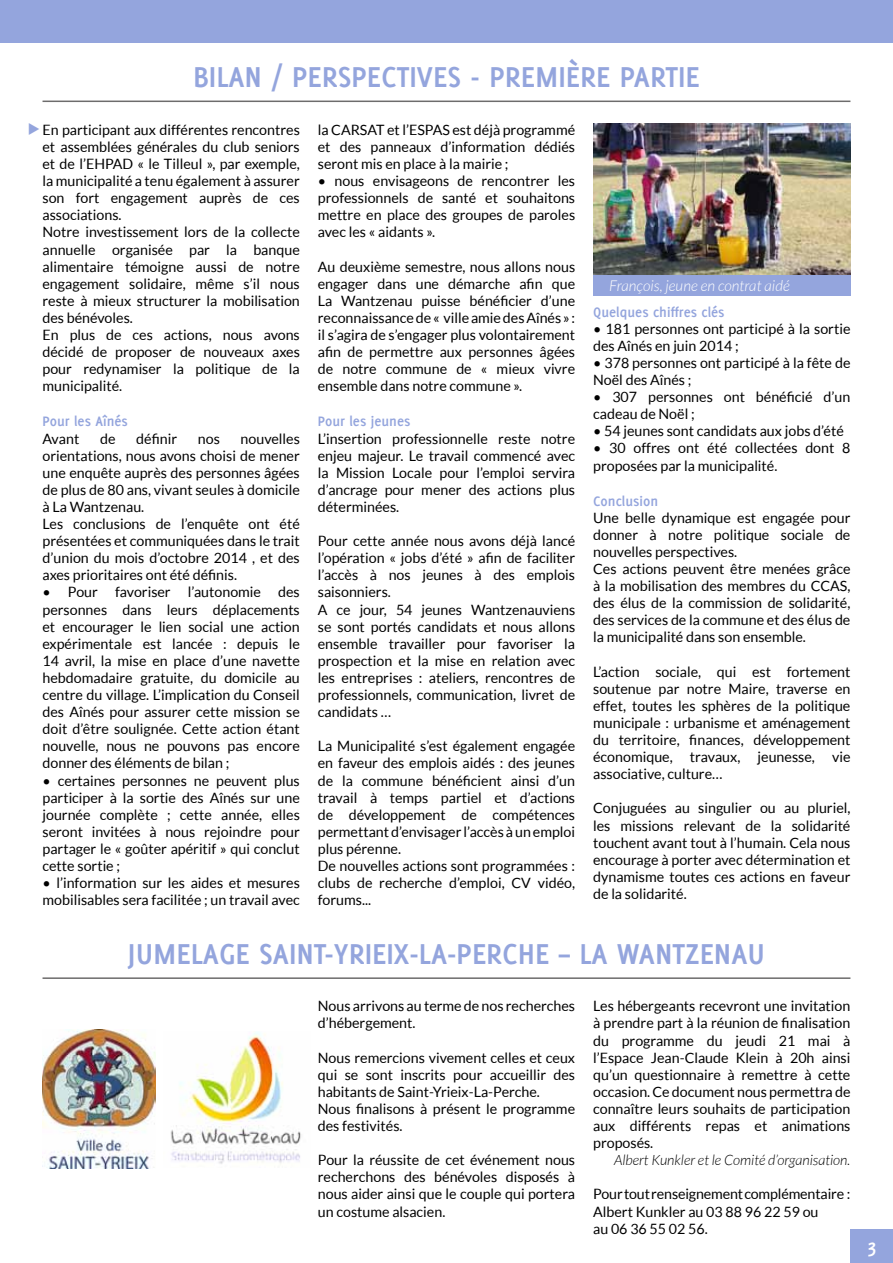
<style>
.page{position:relative;width:893px;height:1263px;background:#fff}
.page>*{position:absolute;margin:0;border:0;box-sizing:border-box;transform-origin:0 0}
.t1{font:700 31.5px "Delicious";color:#94a5dd}
.t2{font:700 21px "Delicious";color:#fff}
.t3{font:700 15px "Delicious";color:#94a5dd}
.t4{font:italic 300 15px "Lato";color:#fff}
.t5{font:14.25px/17.1px "Lato";color:#000}
.t6{font:italic 300 14.25px "Lato";color:#000}
.s1{color:#94a5dd}
</style>
<div class="page">
<div style="left:850px;top:1229px;width:43px;height:34px;background:#94a5dd"></div>
<div style="left:0;top:0;width:893px;height:43px;background:#94a5dd"></div>
<img style="left:593px;top:123px;width:257px;height:152px">
<hr style="left:43px;top:101px;width:807px;height:1px;background:#6d6c6c">
<hr style="left:43px;top:977px;width:807px;height:2px;background:#6d6c6c">
<img style="left:43px;top:1029px;width:112px;height:139px">
<img style="left:170px;top:1032px;width:131px;height:132px">
<div style="left:593px;top:275px;width:257px;height:21px;background:#94a5dd"></div>
<h1 class="t1" style="left:193px;top:59px;width:470px">BILAN / PERSPECTIVES - PREMIÈRE PARTIE</h1>
<p class="t5" style="left:43px;top:121px;width:259px;text-indent:-15px"><span class="s1">◆</span> En participant aux différentes rencontres et assemblées générales du club seniors et de l’EHPAD « le Tilleul », par exemple, la municipalité a tenu également à assurer son fort engagement auprès de ces associations.<br>Notre investissement lors de la collecte annuelle organisée par la banque alimentaire témoigne aussi de notre engagement solidaire, même s’il nous reste à mieux structurer la mobilisation des bénévoles.<br>En plus de ces actions, nous avons décidé de proposer de nouveaux axes pour redynamiser la politique de la municipalité.</p>
<p class="t3" style="left:43px;top:413px;width:87px">POUR LES AÎNÉS</p>
<p class="t5" style="left:43px;top:430px;width:38px">Avant</p>
<p class="t5" style="left:100px;top:430px;width:17px">de</p>
<p class="t5" style="left:136px;top:430px;width:42px">définir</p>
<p class="t5" style="left:198px;top:430px;width:24px">nos</p>
<p class="t5" style="left:43px;top:430px;width:259px;text-indent:198px">nouvelles orientations, nous avons choisi de mener une enquête auprès des personnes âgées de plus de 80 ans, vivant seules à domicile à La Wantzenau.<br>Les conclusions de l’enquête ont été présentées et communiquées dans le trait d’union du mois d’octobre 2014 , et des axes prioritaires ont été définis.</p>
<p class="t5" style="left:43px;top:584px;width:259px;text-align:justify">• Pour favoriser l’autonomie des personnes dans leurs déplacements et encourager le lien social une action expérimentale est lancée : depuis le 14 avril, la mise en place d’une navette hebdomadaire gratuite, du domicile au centre du village. L’implication du Conseil des Aînés pour assurer cette mission se doit d’être soulignée. Cette action étant nouvelle, nous ne pouvons pas encore donner des éléments de bilan ;</p>
<p class="t5" style="left:43px;top:772px;width:259px;text-align:justify">• certaines personnes ne peuvent plus participer à la sortie des Aînés sur une journée complète ; cette année, elles seront invitées à nous rejoindre pour partager le « goûter apéritif » qui conclut cette sortie ;</p>
<p class="t5" style="left:43px;top:874px;width:259px">• l’information sur les aides et mesures mobilisables sera facilitée ; un travail avec</p>
<p class="t5" style="left:318px;top:121px;width:259px;text-align:justify">la CARSAT et l’ESPAS est déjà programmé et des panneaux d’information dédiés seront mis en place à la mairie ;</p>
<p class="t5" style="left:318px;top:172px;width:259px;text-align:justify">• nous envisageons de rencontrer les professionnels de santé et souhaitons mettre en place des groupes de paroles avec les « aidants ».</p>
<p class="t5" style="left:318px;top:258px;width:259px;text-align:justify">Au deuxième semestre, nous allons nous engager dans une démarche afin que La Wantzenau puisse bénéficier d’une reconnaissance de « ville amie des Aînés » : il s’agira de s’engager plus volontairement afin de permettre aux personnes âgées de notre commune de « mieux vivre ensemble dans notre commune ».</p>
<p class="t3" style="left:318px;top:413px;width:94px">POUR LES JEUNES</p>
<p class="t5" style="left:318px;top:430px;width:259px;text-align:justify">L’insertion professionnelle reste notre enjeu majeur. Le travail commencé avec la Mission Locale pour l’emploi servira d’ancrage pour mener des actions plus déterminées.</p>
<p class="t5" style="left:318px;top:532px;width:259px">Pour cette année nous avons déjà lancé l’opération « jobs d’été » afin de faciliter l’accès à nos jeunes à des emplois saisonniers.<br>A ce jour, 54 jeunes Wantzenauviens se sont portés candidats et nous allons ensemble travailler pour favoriser la prospection et la mise en relation avec les entreprises : ateliers, rencontres de professionnels, communication, livret de candidats …</p>
<p class="t5" style="left:318px;top:737px;width:259px">La Municipalité s’est également engagée en faveur des emplois aidés : des jeunes de la commune bénéficient ainsi d’un travail à temps partiel et d’actions de développement de compétences permettant d’envisager l’accès à un emploi plus pérenne.<br>De nouvelles actions sont programmées : clubs de recherche d’emploi, CV vidéo, forums...</p>
<p class="t4" style="left:609px;top:277px;width:182px">François, jeune en contrat aidé</p>
<p class="t3" style="left:593px;top:303px;width:133px">QUELQUES CHIFFRES CLÉS</p>
<p class="t5" style="left:593px;top:320px;width:259px">• 181 personnes ont participé à la sortie des Aînés en juin 2014 ;</p>
<p class="t5" style="left:593px;top:354px;width:259px">• 378 personnes ont participé à la fête de<br>Noël des Aînés ;</p>
<p class="t5" style="left:593px;top:388px;width:259px">• 307 personnes ont bénéficié d’un cadeau de Noël ;</p>
<p class="t5" style="left:593px;top:422px;width:252px">• 54 jeunes sont candidats aux jobs d’été</p>
<p class="t5" style="left:593px;top:440px;width:259px">• 30 offres ont été collectées dont 8 proposées par la municipalité.</p>
<p class="t3" style="left:593px;top:492px;width:67px">CONCLUSION</p>
<p class="t5" style="left:593px;top:509px;width:259px">Une belle dynamique est engagée pour donner à notre politique sociale de nouvelles perspectives.<br>Ces actions peuvent être menées grâce à la mobilisation des membres du CCAS, des élus de la commission de solidarité, des services de la commune et des élus de la municipalité dans son ensemble.</p>
<p class="t5" style="left:593px;top:663px;width:259px;text-align:justify">L’action sociale, qui est fortement soutenue par notre Maire, traverse en effet, toutes les sphères de la politique municipale : urbanisme et aménagement du territoire, finances, développement économique, travaux, jeunesse, vie associative, culture…</p>
<p class="t5" style="left:593px;top:800px;width:259px;text-align:justify">Conjuguées au singulier ou au pluriel, les missions relevant de la solidarité touchent avant tout à l’humain. Cela nous encourage à porter avec détermination et dynamisme toutes ces actions en faveur de la solidarité.</p>
<h1 class="t1" style="left:128px;top:936px;width:639px">JUMELAGE SAINT-YRIEIX-LA-PERCHE – LA WANTZENAU</h1>
<p class="t5" style="left:318px;top:997px;width:259px">Nous arrivons au terme de nos recherches d’hébergement.</p>
<p class="t5" style="left:318px;top:1049px;width:259px">Nous remercions vivement celles et ceux qui se sont inscrits pour accueillir des habitants de Saint-Yrieix-La-Perche.<br>Nous finalisons à présent le programme des festivités.</p>
<p class="t5" style="left:318px;top:1151px;width:259px;text-align:justify">Pour la réussite de cet événement nous recherchons des bénévoles disposés à nous aider ainsi que le couple qui portera un costume alsacien.</p>
<p class="t5" style="left:593px;top:997px;width:259px;text-align:justify">Les hébergeants recevront une invitation à prendre part à la réunion de finalisation du programme du jeudi 21 mai à l’Espace Jean-Claude Klein à 20h ainsi qu’un questionnaire à remettre à cette occasion. Ce document nous permettra de connaître leurs souhaits de participation aux différents repas et animations proposés.</p>
<p class="t6" style="left:614px;top:1152px;width:238px">Albert Kunkler et le Comité d’organisation.</p>
<p class="t5" style="left:593px;top:1186px;width:259px">Pour tout renseignement complémentaire :<br>Albert Kunkler au 03 88 96 22 59 ou<br>au 06 36 55 02 56.</p>
<h2 class="t2" style="left:867px;top:1234px;width:11px">3</h2>
</div>
